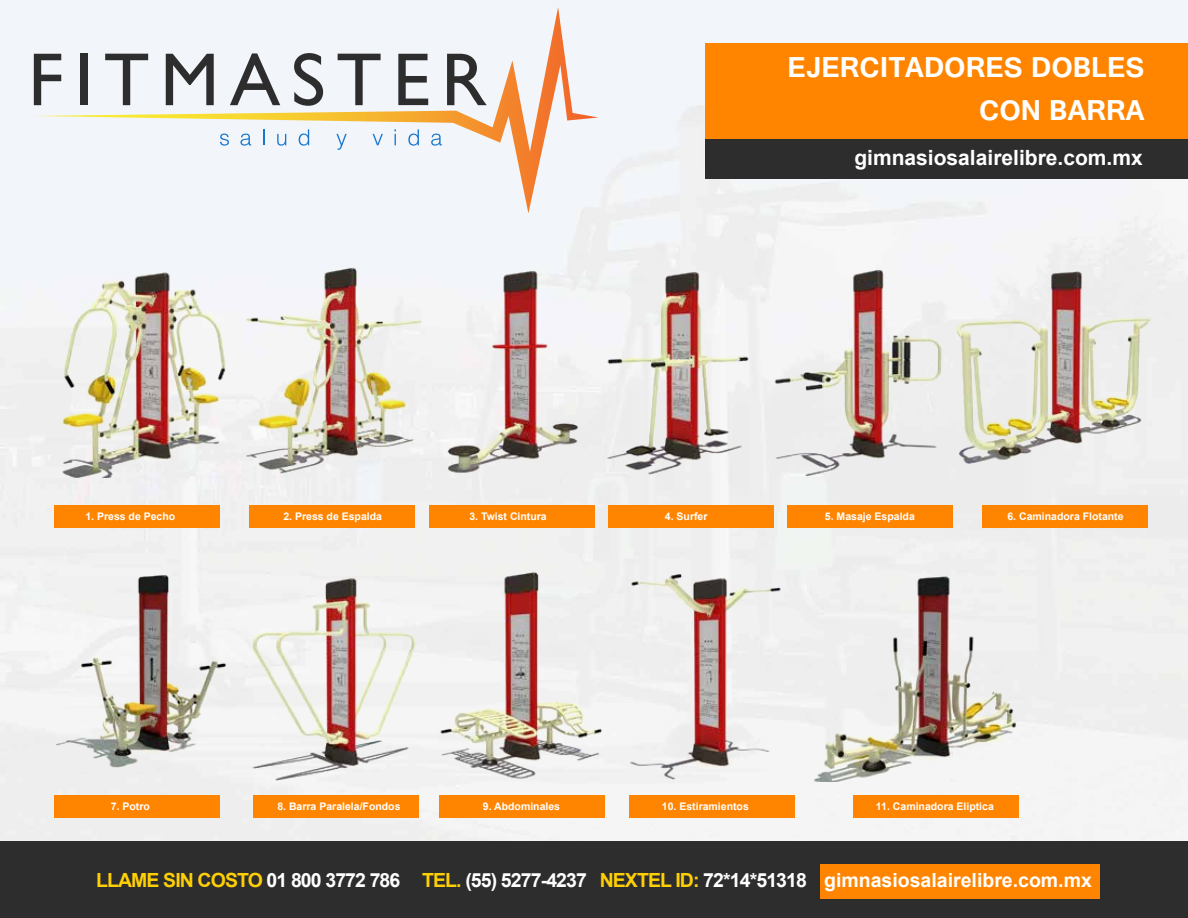
<style>
.page{position:relative;width:1188px;height:918px;background:#fff}
.page>*{position:absolute;margin:0;border:0;box-sizing:border-box;transform-origin:0 0}
.t1{font:700 35.4px/42.5px "Tunga";color:#fff;text-align:right}
.t2{font:700 21px "Arial";color:#fff}
.t3{font:700 19.5px "Arial";letter-spacing:-.045em;color:#fff}
.t4{font:700 10.5px "Arial";color:#fff}
.s1{color:#ffcf06}
</style>
<div class="page">
<div style="left:0;top:0;width:1188px;height:841px;background:#f2f3f3"></div>
<img style="left:52px;top:256px;width:180px;height:221px">
<img style="left:237px;top:257px;width:196px;height:220px">
<img style="left:439px;top:257px;width:146px;height:220px">
<img style="left:603px;top:256px;width:151px;height:221px">
<img style="left:769px;top:257px;width:179px;height:220px">
<img style="left:953px;top:256px;width:201px;height:221px">
<img style="left:57px;top:563px;width:170px;height:217px">
<img style="left:246px;top:561px;width:170px;height:221px">
<img style="left:438px;top:562px;width:166px;height:219px">
<img style="left:626px;top:562px;width:161px;height:219px">
<img style="left:805px;top:561px;width:219px;height:221px">
<div style="left:54px;top:505px;width:165px;height:23px;background:#ff8500"></div>
<div style="left:249px;top:505px;width:165px;height:23px;background:#ff8500"></div>
<div style="left:429px;top:505px;width:165px;height:23px;background:#ff8500"></div>
<div style="left:608px;top:505px;width:165px;height:23px;background:#ff8500"></div>
<div style="left:788px;top:505px;width:165px;height:23px;background:#ff8500"></div>
<div style="left:982px;top:505px;width:165px;height:23px;background:#ff8500"></div>
<div style="left:54px;top:795px;width:165px;height:23px;background:#ff8500"></div>
<div style="left:253px;top:795px;width:166px;height:23px;background:#ff8500"></div>
<div style="left:439px;top:795px;width:166px;height:23px;background:#ff8500"></div>
<div style="left:629px;top:795px;width:165px;height:23px;background:#ff8500"></div>
<div style="left:854px;top:795px;width:165px;height:23px;background:#ff8500"></div>
<svg style="left:33px;top:7px;width:565px;height:206px"></svg>
<svg style="left:220px;top:134px;width:9px;height:12px"></svg>
<svg style="left:240px;top:134px;width:11px;height:12px"></svg>
<svg style="left:263px;top:129px;width:1px;height:16px"></svg>
<svg style="left:277px;top:134px;width:9px;height:12px"></svg>
<svg style="left:299px;top:129px;width:10px;height:17px"></svg>
<svg style="left:336px;top:134px;width:11px;height:16px"></svg>
<svg style="left:373px;top:134px;width:10px;height:11px"></svg>
<svg style="left:394px;top:129px;width:2px;height:16px"></svg>
<svg style="left:408px;top:129px;width:11px;height:17px"></svg>
<svg style="left:431px;top:134px;width:11px;height:12px"></svg>
<div style="left:705px;top:125px;width:483px;height:54px;background:#2d2d2d"></div>
<div style="left:705px;top:43px;width:483px;height:96px;background:#ff8500"></div>
<div style="left:0;top:841px;width:1188px;height:77px;background:#2d2d2d"></div>
<div style="left:820px;top:864px;width:280px;height:35px;background:#ff8500"></div>
<h1 class="t1" style="left:788px;top:44px;width:358px">EJERCITADORES DOBLES<br>CON BARRA</h1>
<h2 class="t2" style="left:854px;top:146px;width:290px">gimnasiosalairelibre.com.mx</h2>
<p class="t4" style="left:85px;top:510px;width:91px">1. Press de Pecho</p>
<p class="t4" style="left:283px;top:510px;width:100px">2. Press de Espalda</p>
<p class="t4" style="left:469px;top:510px;width:79px">3. Twist Cintura</p>
<p class="t4" style="left:665px;top:510px;width:44px">4. Surfer</p>
<p class="t4" style="left:825px;top:510px;width:91px">5. Masaje Espalda</p>
<p class="t4" style="left:1007px;top:510px;width:118px">6. Caminadora Flotante</p>
<p class="t4" style="left:111px;top:800px;width:41px">7. Potro</p>
<p class="t4" style="left:277px;top:800px;width:125px">8. Barra Paralela/Fondos</p>
<p class="t4" style="left:483px;top:800px;width:79px">9. Abdominales</p>
<p class="t4" style="left:662px;top:800px;width:88px">10. Estiramientos</p>
<p class="t4" style="left:876px;top:800px;width:119px">11. Caminadora Eliptica</p>
<h3 class="t3" style="left:96px;top:869px;width:997px"><span class="s1">LLAME SIN COSTO</span> 01 800 3772 786 <span class="s1">TEL.</span> (55) 5277--4237 <span class="s1">NEXTEL ID:</span> 72*14*51318 gimnasiosalairelibre.com.mx</h3>
</div>
